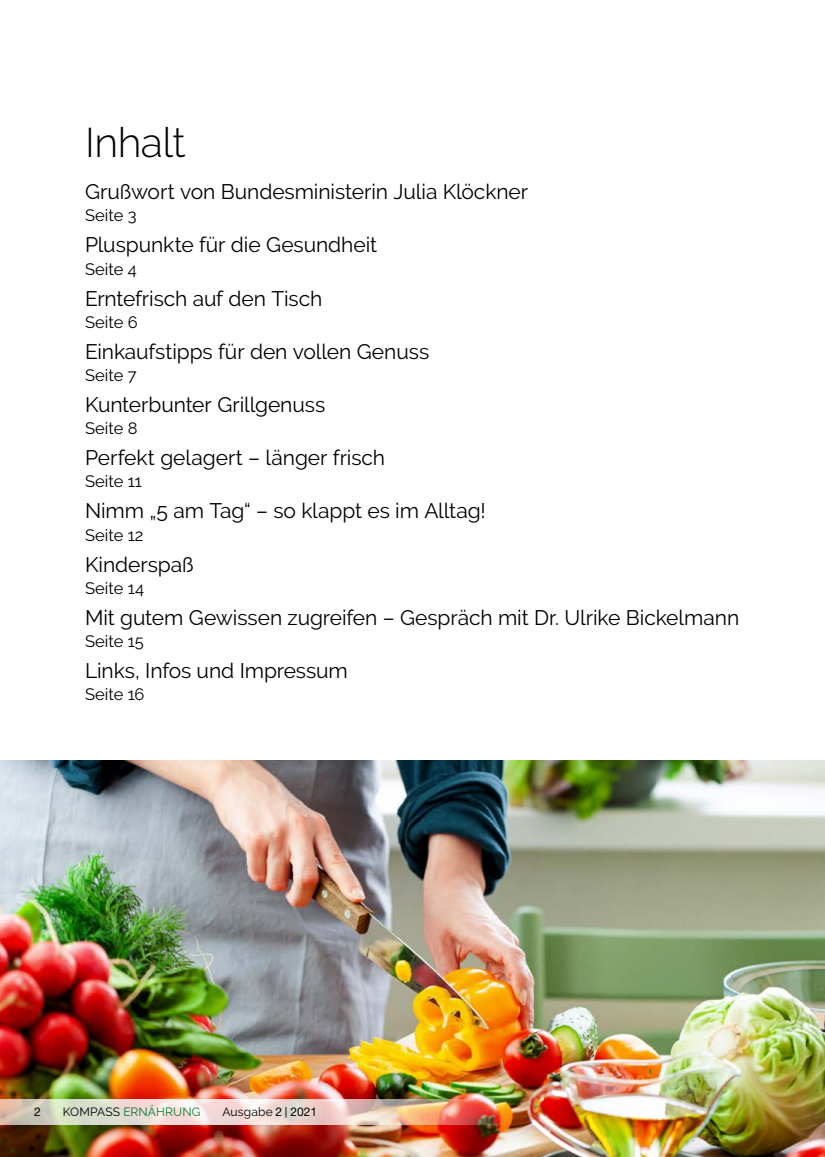
<style>
.page{position:relative;width:825px;height:1157px;background:#fff}
.page>*{position:absolute;margin:0;border:0;box-sizing:border-box;transform-origin:0 0}
.t1{font:300 41.25px "Raleway";letter-spacing:-.01em;color:#000}
.t2{font:21px "Raleway";letter-spacing:-.005em;color:#000}
.t3{font:16.5px "Raleway";letter-spacing:.005em;color:#000}
.t4{font:12px "Raleway";letter-spacing:.015em;color:#007b33}
.t5{font:12px "Raleway";letter-spacing:.015em;color:#000}
.t6{font:12px "Helvetica Neue LT Std";color:#000}
.s1{color:#000}
.s2{font-family:"Helvetica Neue LT Std"}
.s3{font-family:"Bundes Sans"}
</style>
<div class="page">
<img style="left:0;top:760px;width:825px;height:397px">
<img style="left:0;top:1099px;width:512px;height:26px">
<h1 class="t1" style="left:85px;top:118px;width:102px">Inhalt</h1>
<p class="t2" style="left:85px;top:179px;width:445px">Grußwort von Bundesministerin Julia Klöckner</p>
<p class="t3" style="left:85px;top:206px;width:53px">Seite 3</p>
<p class="t2" style="left:85px;top:233px;width:294px">Pluspunkte für die Gesundheit</p>
<p class="t3" style="left:85px;top:259px;width:53px">Seite 4</p>
<p class="t2" style="left:85px;top:286px;width:239px">Erntefrisch auf den Tisch</p>
<p class="t3" style="left:85px;top:312px;width:54px">Seite 6</p>
<p class="t2" style="left:85px;top:339px;width:346px">Einkaufstipps für den vollen Genuss</p>
<p class="t3" style="left:85px;top:365px;width:53px">Seite 7</p>
<p class="t2" style="left:85px;top:392px;width:242px">Kunterbunter Grillgenuss</p>
<p class="t3" style="left:85px;top:419px;width:54px">Seite 8</p>
<p class="t2" style="left:85px;top:445px;width:302px">Perfekt gelagert – länger frisch</p>
<p class="t3" style="left:85px;top:472px;width:58px">Seite 11</p>
<p class="t2" style="left:85px;top:499px;width:402px">Nimm „5 am Tag“ – so klappt es im Alltag!</p>
<p class="t3" style="left:85px;top:525px;width:60px">Seite 12</p>
<p class="t2" style="left:85px;top:552px;width:110px">Kinderspaß</p>
<p class="t3" style="left:85px;top:578px;width:61px">Seite 14</p>
<p class="t2" style="left:85px;top:605px;width:656px">Mit gutem Gewissen zugreifen – Gespräch mit Dr. Ulrike Bickelmann</p>
<p class="t3" style="left:85px;top:631px;width:60px">Seite 15</p>
<p class="t2" style="left:85px;top:658px;width:264px">Links, Infos und Impressum</p>
<p class="t3" style="left:85px;top:685px;width:61px">Seite 16</p>
<p class="t6" style="left:34px;top:1105px;width:8px">2</p>
<p class="t4" style="left:63px;top:1105px;width:139px"><span class="s1">KOMPASS</span> ERNÄHRUNG</p>
<p class="t5" style="left:222px;top:1105px;width:96px">Ausgabe <span class="s2">2</span> <span class="s3">|</span> <span class="s2">2021</span></p>
</div>
